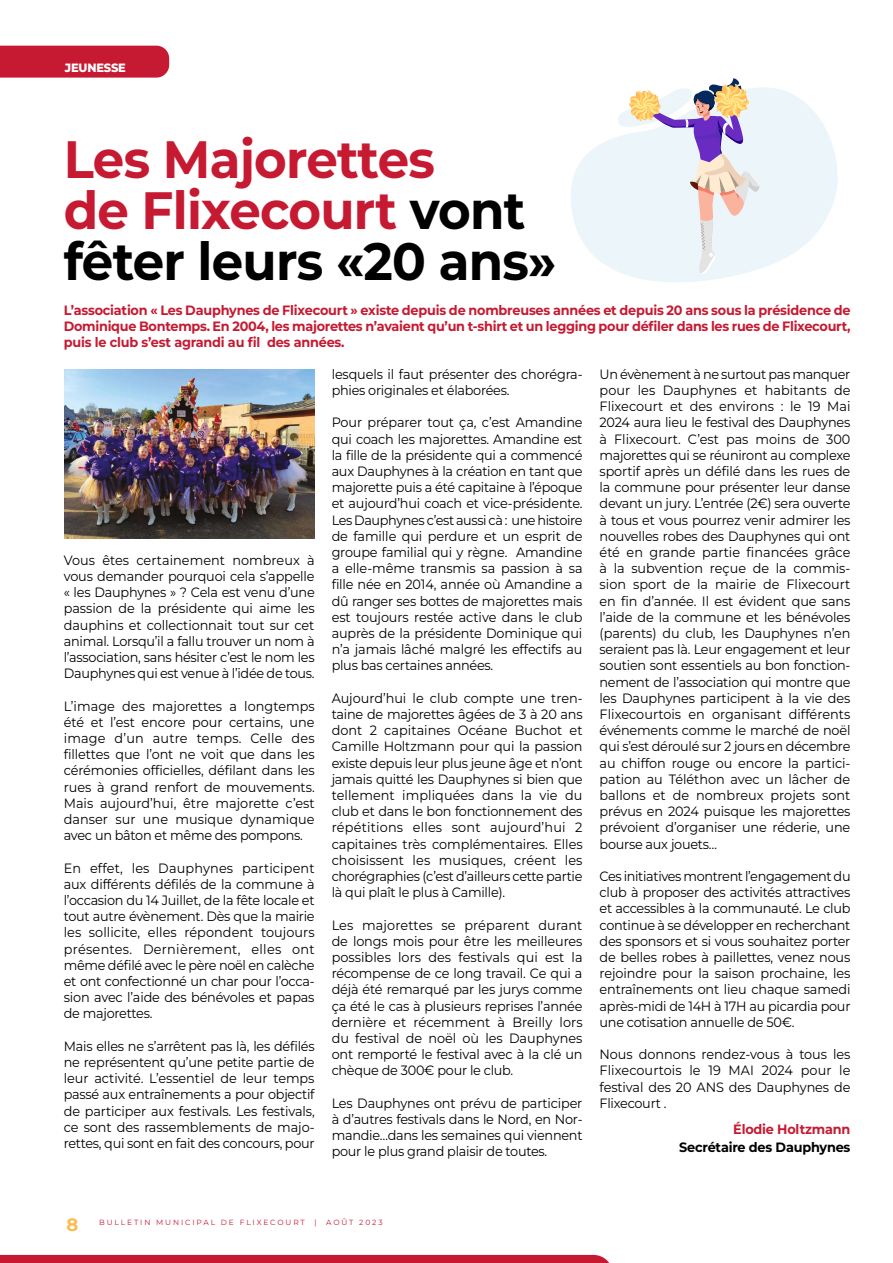
<style>
.page{position:relative;width:893px;height:1263px;background:#fff}
.page>*{position:absolute;margin:0;border:0;box-sizing:border-box;transform-origin:0 0}
.t1{font:700 52.5px/51px "Montserrat";letter-spacing:-.015em;color:#c61a32;scale:.95 1}
.t2{font:700 18px "Montserrat";color:#fbbd51}
.t3{font:13.5px/16.2px "Montserrat";letter-spacing:-.02em;color:#000;text-align:justify;scale:.95 1}
.t4{font:700 13.5px/16.2px "Montserrat";letter-spacing:-.015em;color:#c61a32;text-align:justify;scale:.95 1}
.t5{font:700 13.5px "Montserrat";letter-spacing:-.015em;color:#000;scale:.95 1}
.t6{font:800 12px "Montserrat";letter-spacing:-.015em;color:#fff;scale:.95 1}
.t7{font:7.5px "Montserrat";letter-spacing:.25em;color:#c61a32}
.s1{color:#000}
</style>
<div class="page">
<svg style="left:571px;top:87px;width:267px;height:195px;fill:#ebf5fa"></svg>
<div style="left:0;top:46px;width:169px;height:32px;background:#c61a32"></div>
<div style="left:0;top:1255px;width:609px;height:8px;background:#c61a32"></div>
<img style="left:65px;top:370px;width:250px;height:169px">
<svg style="left:617px;top:78px;width:144px;height:197px;background:#e3e0e6"></svg>
<p class="t6" style="left:65px;top:60px;width:66px">JEUNESSE</p>
<h1 class="t1" style="left:64px;top:133px;width:520px">Les Majorettes<br>de Flixecourt <span class="s1">vont fêter leurs «20 ans»</span></h1>
<p class="t4" style="left:64px;top:302px;width:830px">L’association « Les Dauphynes de Flixecourt » existe depuis de nombreuses années et depuis 20 ans sous la présidence de Dominique Bontemps. En 2004, les majorettes n’avaient qu’un t-shirt et un legging pour défiler dans les rues de Flixecourt, puis le club s’est agrandi au fil des années.</p>
<p class="t3" style="left:64px;top:551px;width:266px">Vous êtes certainement nombreux à vous demander pourquoi cela s’appelle « les Dauphynes » ? Cela est venu d’une passion de la présidente qui aime les dauphins et collectionnait tout sur cet animal. Lorsqu’il a fallu trouver un nom à l’association, sans hésiter c’est le nom les Dauphynes qui est venue à l’idée de tous.</p>
<p class="t3" style="left:64px;top:697px;width:266px">L’image des majorettes a longtemps été et l’est encore pour certains, une image d’un autre temps. Celle des fillettes que l’ont ne voit que dans les cérémonies officielles, défilant dans les rues à grand renfort de mouvements.<br>Mais aujourd’hui, être majorette c’est danser sur une musique dynamique avec un bâton et même des pompons.</p>
<p class="t3" style="left:64px;top:859px;width:266px">En effet, les Dauphynes participent aux différents défilés de la commune à l’occasion du 14 Juillet, de la fête locale et tout autre évènement. Dès que la mairie les sollicite, elles répondent toujours présentes. Dernièrement, elles ont même défilé avec le père noël en calèche et ont confectionné un char pour l’occa&shy;sion avec l’aide des bénévoles et papas de majorettes.</p>
<p class="t3" style="left:64px;top:1037px;width:266px">Mais elles ne s’arrêtent pas là, les défilés ne représentent qu’une petite partie de leur activité. L’essentiel de leur temps passé aux entraînements a pour objectif de participer aux festivals. Les festivals, ce sont des rassemblements de majo&shy;rettes, qui sont en fait des concours, pour</p>
<p class="t3" style="left:332px;top:365px;width:266px">lesquels il faut présenter des chorégra&shy;phies originales et élaborées.</p>
<p class="t3" style="left:332px;top:414px;width:266px">Pour préparer tout ça, c’est Amandine qui coach les majorettes. Amandine est la fille de la présidente qui a commencé aux Dauphynes à la création en tant que majorette puis a été capitaine à l’époque et aujourd’hui coach et vice-présidente.<br>Les Dauphynes c’est aussi cà : une histoire de famille qui perdure et un esprit de groupe familial qui y règne. Amandine a elle-même transmis sa passion à sa fille née en 2014, année où Amandine a dû ranger ses bottes de majorettes mais est toujours restée active dans le club auprès de la présidente Dominique qui n’a jamais lâché malgré les effectifs au plus bas certaines années.</p>
<p class="t3" style="left:332px;top:689px;width:266px">Aujourd’hui le club compte une tren&shy;taine de majorettes âgées de 3 à 20 ans dont 2 capitaines Océane Buchot et Camille Holtzmann pour qui la passion existe depuis leur plus jeune âge et n’ont jamais quitté les Dauphynes si bien que tellement impliquées dans la vie du club et dans le bon fonctionnement des répétitions elles sont aujourd’hui 2 capitaines très complémentaires. Elles choisissent les musiques, créent les chorégraphies (c’est d’ailleurs cette partie là qui plaît le plus à Camille).</p>
<p class="t3" style="left:332px;top:916px;width:266px">Les majorettes se préparent durant de longs mois pour être les meilleures possibles lors des festivals qui est la récompense de ce long travail. Ce qui a déjà été remarqué par les jurys comme ça été le cas à plusieurs reprises l’année dernière et récemment à Breilly lors du festival de noël où les Dauphynes ont remporté le festival avec à la clé un chèque de 300€ pour le club.</p>
<p class="t3" style="left:332px;top:1094px;width:266px">Les Dauphynes ont prévu de participer à d’autres festivals dans le Nord, en Nor&shy;mandie…dans les semaines qui viennent pour le plus grand plaisir de toutes.</p>
<p class="t3" style="left:600px;top:365px;width:266px">Un évènement à ne surtout pas manquer pour les Dauphynes et habitants de Flixecourt et des environs : le 19 Mai 2024 aura lieu le festival des Dauphynes à Flixecourt. C’est pas moins de 300 majorettes qui se réuniront au complexe sportif après un défilé dans les rues de la commune pour présenter leur danse devant un jury. L’entrée (2€) sera ouverte à tous et vous pourrez venir admirer les nouvelles robes des Dauphynes qui ont été en grande partie financées grâce à la subvention reçue de la commis&shy;sion sport de la mairie de Flixecourt en fin d’année. Il est évident que sans l’aide de la commune et les bénévoles (parents) du club, les Dauphynes n’en seraient pas là. Leur engagement et leur soutien sont essentiels au bon fonction&shy;nement de l’association qui montre que les Dauphynes participent à la vie des Flixecourtois en organisant différents événements comme le marché de noël qui s’est déroulé sur 2 jours en décembre au chiffon rouge ou encore la partici&shy;pation au Téléthon avec un lâcher de ballons et de nombreux projets sont prévus en 2024 puisque les majorettes prévoient d’organiser une réderie, une bourse aux jouets…</p>
<p class="t3" style="left:600px;top:868px;width:266px">Ces initiatives montrent l’engagement du club à proposer des activités attractives et accessibles à la communauté. Le club continue à se développer en recherchant des sponsors et si vous souhaitez porter de belles robes à paillettes, venez nous rejoindre pour la saison prochaine, les entraînements ont lieu chaque samedi après-midi de 14H à 17H au picardia pour une cotisation annuelle de 50€.</p>
<p class="t3" style="left:600px;top:1046px;width:266px">Nous donnons rendez-vous à tous les Flixecourtois le 19 MAI 2024 pour le festival des 20 ANS des Dauphynes de Flixecourt .</p>
<p class="t4" style="left:733px;top:1121px;width:125px">Élodie Holtzmann</p>
<p class="t5" style="left:679px;top:1138px;width:182px">Secrétaire des Dauphynes</p>
<h2 class="t2" style="left:66px;top:1212px;width:13px">8</h2>
<p class="t7" style="left:99px;top:1217px;width:207px">BULLETIN MUNICIPAL DE FLIXECOURT</p>
<p class="t7" style="left:314px;top:1217px;width:4px">|</p>
<p class="t7" style="left:326px;top:1217px;width:58px">AOÛT 2023</p>
</div>
